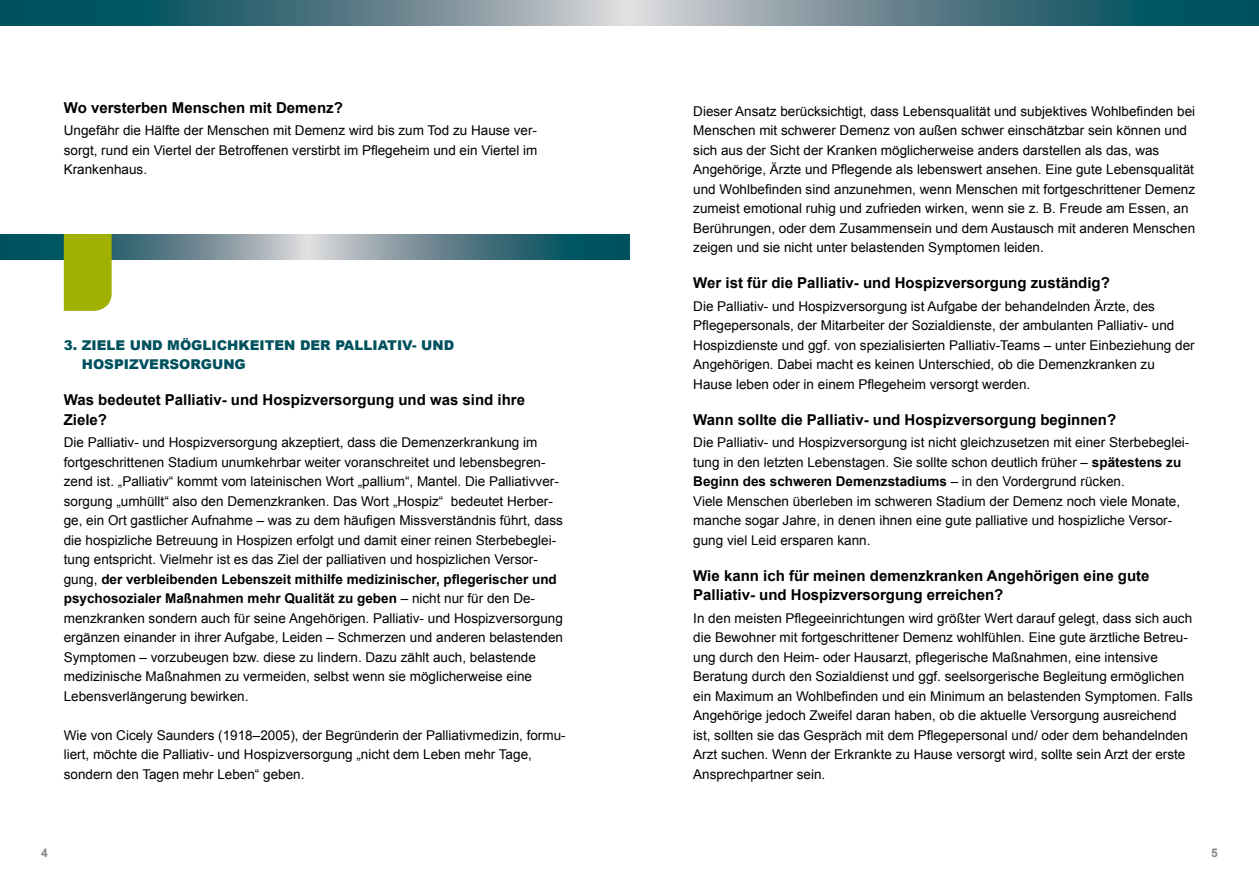
<style>
.page{position:relative;width:1259px;height:893px;background:#fff}
.page>*{position:absolute;margin:0;border:0;box-sizing:border-box;transform-origin:0 0}
.t1{font:700 15px/19.5px "Arial";color:#000}
.t2{font:13.5px/19.5px "Arial";color:#000}
.t3{font:900 13.5px/19.5px "Arial";color:#00515e}
.t4{font:700 12px "Arial";color:#878787}
.s1{font-weight:700}
</style>
<div class="page">
<svg style="left:0;top:0;width:1259px;height:26px"></svg>
<svg style="left:0;top:234px;width:629px;height:26px"></svg>
<div style="left:64px;top:234px;width:48px;height:77px;background:#a0b101"></div>
<p class="t1" style="left:64px;top:98px;width:280px">Wo versterben Menschen mit Demenz?</p>
<p class="t2" style="left:64px;top:121px;width:475px;text-align:justify">Ungefähr die Hälfte der Menschen mit Demenz wird bis zum Tod zu Hause ver&shy;sorgt, rund ein Viertel der Betroffenen verstirbt im Pflegeheim und ein Viertel im Krankenhaus.</p>
<p class="t3" style="left:82px;top:335px;width:374px;text-indent:-18px">3. ZIELE UND MÖGLICHKEITEN DER PALLIATIV- UND<br>HOSPIZVERSORGUNG</p>
<p class="t1" style="left:64px;top:391px;width:463px">Was bedeutet Palliativ- und Hospizversorgung und was sind ihre<br>Ziele?</p>
<p class="t2" style="left:64px;top:433px;width:501px">Die Palliativ- und Hospizversorgung akzeptiert, dass die Demenzerkrankung im fortgeschrittenen Stadium unumkehrbar weiter voranschreitet und lebensbegren&shy;zend ist. „Palliativ“ kommt vom lateinischen Wort „pallium“, Mantel. Die Palliativver&shy;sorgung „umhüllt“ also den Demenzkranken. Das Wort „Hospiz“ bedeutet Herber&shy;ge, ein Ort gastlicher Aufnahme – was zu dem häufigen Missverständnis führt, dass die hospizliche Betreuung in Hospizen erfolgt und damit einer reinen Sterbebeglei&shy;tung entspricht. Vielmehr ist es das Ziel der palliativen und hospizlichen Versor&shy;gung, <span class="s1">der verbleibenden Lebenszeit mithilfe medizinischer, pflegerischer und psychosozialer Maßnahmen mehr Qualität zu geben</span> – nicht nur für den De&shy;menzkranken sondern auch für seine Angehörigen. Palliativ- und Hospizversorgung ergänzen einander in ihrer Aufgabe, Leiden – Schmerzen und anderen belastenden Symptomen – vorzubeugen bzw. diese zu lindern. Dazu zählt auch, belastende medizinische Maßnahmen zu vermeiden, selbst wenn sie möglicherweise eine Lebensverlängerung bewirken.</p>
<p class="t2" style="left:64px;top:725px;width:503px">Wie von Cicely Saunders (1918–2005), der Begründerin der Palliativmedizin, formu&shy;liert, möchte die Palliativ- und Hospizversorgung „nicht dem Leben mehr Tage, sondern den Tagen mehr Leben“ geben.</p>
<p class="t2" style="left:693px;top:102px;width:503px">Dieser Ansatz berücksichtigt, dass Lebensqualität und subjektives Wohlbefinden bei Menschen mit schwerer Demenz von außen schwer einschätzbar sein können und sich aus der Sicht der Kranken möglicherweise anders darstellen als das, was Angehörige, Ärzte und Pflegende als lebenswert ansehen. Eine gute Lebensqualität und Wohlbefinden sind anzunehmen, wenn Menschen mit fortgeschrittener Demenz zumeist emotional ruhig und zufrieden wirken, wenn sie z. B. Freude am Essen, an Berührungen, oder dem Zusammensein und dem Austausch mit anderen Menschen zeigen und sie nicht unter belastenden Symptomen leiden.</p>
<p class="t1" style="left:693px;top:274px;width:418px">Wer ist für die Palliativ- und Hospizversorgung zuständig?</p>
<p class="t2" style="left:693px;top:297px;width:503px">Die Palliativ- und Hospizversorgung ist Aufgabe der behandelnden Ärzte, des Pflegepersonals, der Mitarbeiter der Sozialdienste, der ambulanten Palliativ- und Hospizdienste und ggf. von spezialisierten Palliativ-Teams – unter Einbeziehung der Angehörigen. Dabei macht es keinen Unterschied, ob die Demenzkranken zu Hause leben oder in einem Pflegeheim versorgt werden.</p>
<p class="t1" style="left:693px;top:410px;width:424px">Wann sollte die Palliativ- und Hospizversorgung beginnen?</p>
<p class="t2" style="left:693px;top:433px;width:497px">Die Palliativ- und Hospizversorgung ist nicht gleichzusetzen mit einer Sterbebeglei&shy;tung in den letzten Lebenstagen. Sie sollte schon deutlich früher – <span class="s1">spätestens zu Beginn des schweren Demenzstadiums</span> – in den Vordergrund rücken.<br>Viele Menschen überleben im schweren Stadium der Demenz noch viele Monate, manche sogar Jahre, in denen ihnen eine gute palliative und hospizliche Versor&shy;gung viel Leid ersparen kann.</p>
<p class="t1" style="left:693px;top:566px;width:458px">Wie kann ich für meinen demenzkranken Angehörigen eine gute<br>Palliativ- und Hospizversorgung erreichen?</p>
<p class="t2" style="left:693px;top:609px;width:501px">In den meisten Pflegeeinrichtungen wird größter Wert darauf gelegt, dass sich auch die Bewohner mit fortgeschrittener Demenz wohlfühlen. Eine gute ärztliche Betreu&shy;ung durch den Heim- oder Hausarzt, pflegerische Maßnahmen, eine intensive Beratung durch den Sozialdienst und ggf. seelsorgerische Begleitung ermöglichen ein Maximum an Wohlbefinden und ein Minimum an belastenden Symptomen. Falls Angehörige jedoch Zweifel daran haben, ob die aktuelle Versorgung ausreichend ist, sollten sie das Gespräch mit dem Pflegepersonal und/ oder dem behandelnden Arzt suchen. Wenn der Erkrankte zu Hause versorgt wird, sollte sein Arzt der erste Ansprechpartner sein.</p>
<p class="t4" style="left:41px;top:845px;width:8px">4</p>
<p class="t4" style="left:1211px;top:845px;width:8px">5</p>
</div>
